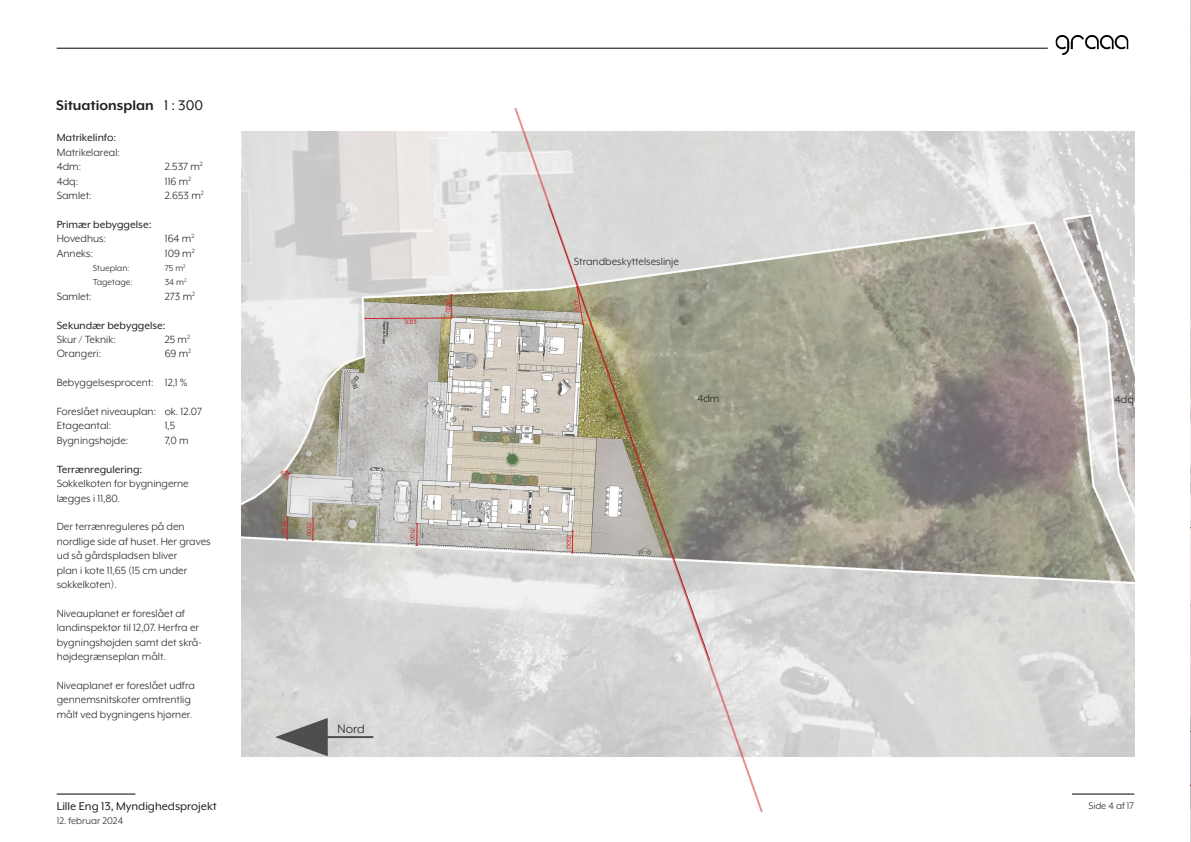
<style>
.page{position:relative;width:1191px;height:842px;background:#fff}
.page>*{position:absolute;margin:0;border:0;box-sizing:border-box;transform-origin:0 0}
.ID_Brødtekst{font:700 16px "Mr Eaves XL Mod OT";color:#231f20}
.t1{font:14px "Mr Eaves XL Mod OT";color:#231f20}
.t2{font:13px "Mr Eaves XL Mod OT";color:#231f20}
.t3{font:12px/14.4px "Mr Eaves XL Mod OT";color:#231f20}
.t4{font:12px "Mr Eaves XL Mod OT";color:#231f20}
.t5{font:11px "Mr Eaves XL Mod OT";color:#231f20}
.t6{font:10px "Mr Eaves XL Mod OT";color:#231f20}
.t7{font:7px "Mr Eaves XL Mod OT";color:#d1232a}
.s1{font-weight:400}
</style>
<div class="page">
<hr style="left:1071px;top:794px;width:63px;height:1px;background:#000">
<hr style="left:57px;top:794px;width:78px;height:1px;background:#000">
<hr style="left:57px;top:48px;width:990px;height:1px;background:#000">
<img style="left:1055px;top:35px;width:74px;height:19px">
<img style="left:241px;top:132px;width:893px;height:624px">
<hr style="left:308px;top:736px;width:65px;height:2px;background:#231f20">
<svg style="left:275px;top:718px;width:53px;height:38px;background:#939190"></svg>
<svg style="left:513px;top:108px;width:251px;height:704px;background:#cbc9c1"></svg>
<svg style="left:365px;top:294px;width:88px;height:26px;background:#b7ac9d"></svg>
<svg style="left:575px;top:286px;width:9px;height:39px"></svg>
<svg style="left:571px;top:530px;width:3px;height:24px"></svg>
<svg style="left:416px;top:523px;width:2px;height:23px"></svg>
<svg style="left:312px;top:518px;width:2px;height:23px"></svg>
<svg style="left:286px;top:517px;width:2px;height:23px"></svg>
<img style="left:1190px;top:0;width:1px;height:842px">
<svg style="left:280px;top:470px;width:11px;height:10px"></svg>
<p class="ID_Brødtekst" style="left:56px;top:96px;width:148px">Situationsplan <span class="s1">1 : 300</span></p>
<p class="t4" style="left:57px;top:131px;width:61px">Matrikelinfo:</p>
<p class="t3" style="left:57px;top:145px;width:65px">Matrikelareal:</p>
<p class="t3" style="left:57px;top:159px;width:26px">4dm:</p>
<p class="t3" style="left:165px;top:159px;width:40px">2.537 m<sup>2</sup></p>
<p class="t3" style="left:57px;top:174px;width:23px">4dq:</p>
<p class="t3" style="left:165px;top:174px;width:28px">116 m<sup>2</sup></p>
<p class="t3" style="left:57px;top:188px;width:36px">Samlet:</p>
<p class="t3" style="left:165px;top:188px;width:41px">2.653 m<sup>2</sup></p>
<p class="t4" style="left:57px;top:218px;width:96px">Primær bebyggelse:</p>
<p class="t3" style="left:57px;top:231px;width:51px">Hovedhus:</p>
<p class="t3" style="left:165px;top:231px;width:31px">164 m<sup>2</sup></p>
<p class="t3" style="left:57px;top:246px;width:38px">Anneks:</p>
<p class="t3" style="left:165px;top:246px;width:31px">109 m<sup>2</sup></p>
<p class="t6" style="left:93px;top:263px;width:38px">Stueplan:</p>
<p class="t6" style="left:165px;top:263px;width:23px">75 m<sup>2</sup></p>
<p class="t6" style="left:93px;top:277px;width:41px">Tagetage:</p>
<p class="t6" style="left:165px;top:277px;width:23px">34 m<sup>2</sup></p>
<p class="t3" style="left:57px;top:289px;width:36px">Samlet:</p>
<p class="t3" style="left:165px;top:289px;width:32px">273 m<sup>2</sup></p>
<p class="t4" style="left:57px;top:319px;width:110px">Sekundær bebyggelse:</p>
<p class="t3" style="left:57px;top:332px;width:61px">Skur / Teknik:</p>
<p class="t3" style="left:165px;top:332px;width:27px">25 m<sup>2</sup></p>
<p class="t3" style="left:57px;top:347px;width:46px">Orangeri:</p>
<p class="t3" style="left:165px;top:347px;width:28px">69 m<sup>2</sup></p>
<p class="t3" style="left:57px;top:375px;width:132px">Bebyggelsesprocent: 12,1 %</p>
<p class="t3" style="left:57px;top:404px;width:147px">Foreslået niveauplan: ok. 12.07</p>
<p class="t3" style="left:57px;top:419px;width:56px">Etageantal:</p>
<p class="t3" style="left:165px;top:419px;width:12px">1,5</p>
<p class="t3" style="left:57px;top:433px;width:73px">Bygningshøjde:</p>
<p class="t3" style="left:165px;top:433px;width:25px">7,0 m</p>
<p class="t4" style="left:57px;top:463px;width:87px">Terrænregulering:</p>
<p class="t3" style="left:57px;top:476px;width:134px">Sokkelkoten for bygningerne lægges i 11,80.</p>
<p class="t3" style="left:57px;top:519px;width:156px">Der terrænreguleres på den nordlige side af huset. Her graves ud så gårdspladsen bliver<br>plan i kote 11,65 (15 cm under sokkelkoten).</p>
<p class="t3" style="left:57px;top:606px;width:146px">Niveauplanet er foreslået af landinspektør til 12,07. Herfra er bygningshøjden samt det skrå&shy;højdegrænseplan målt.</p>
<p class="t3" style="left:57px;top:678px;width:140px">Niveaplanet er foreslået udfra gennemsnitskoter omtrentlig målt ved bygningens hjørner.</p>
<p class="t7" style="left:287px;top:521px;width:15px;rotate:91deg">2500</p>
<p class="t7" style="left:313px;top:522px;width:15px;rotate:91deg">2500</p>
<p class="t7" style="left:405px;top:318px;width:13px;rotate:-1deg">9213</p>
<p class="t3" style="left:574px;top:254px;width:107px">Strandbeskyttelseslinje</p>
<p class="t7" style="left:451px;top:299px;width:15px;rotate:88deg">2500</p>
<p class="t7" style="left:579px;top:299px;width:14px;rotate:81deg">4130</p>
<p class="t3" style="left:697px;top:391px;width:23px">4dm</p>
<p class="t3" style="left:1114px;top:392px;width:21px">4dq</p>
<p class="t7" style="left:417px;top:527px;width:15px;rotate:91deg">2500</p>
<p class="t7" style="left:573px;top:535px;width:15px;rotate:91deg">2500</p>
<p class="t1" style="left:338px;top:721px;width:29px">Nord</p>
<p class="t2" style="left:57px;top:799px;width:162px">Lille Eng 13, Myndighedsprojekt</p>
<p class="t5" style="left:1088px;top:799px;width:47px">Side 4 af 17</p>
<p class="t5" style="left:57px;top:814px;width:68px">12. februar 2024</p>
</div>
